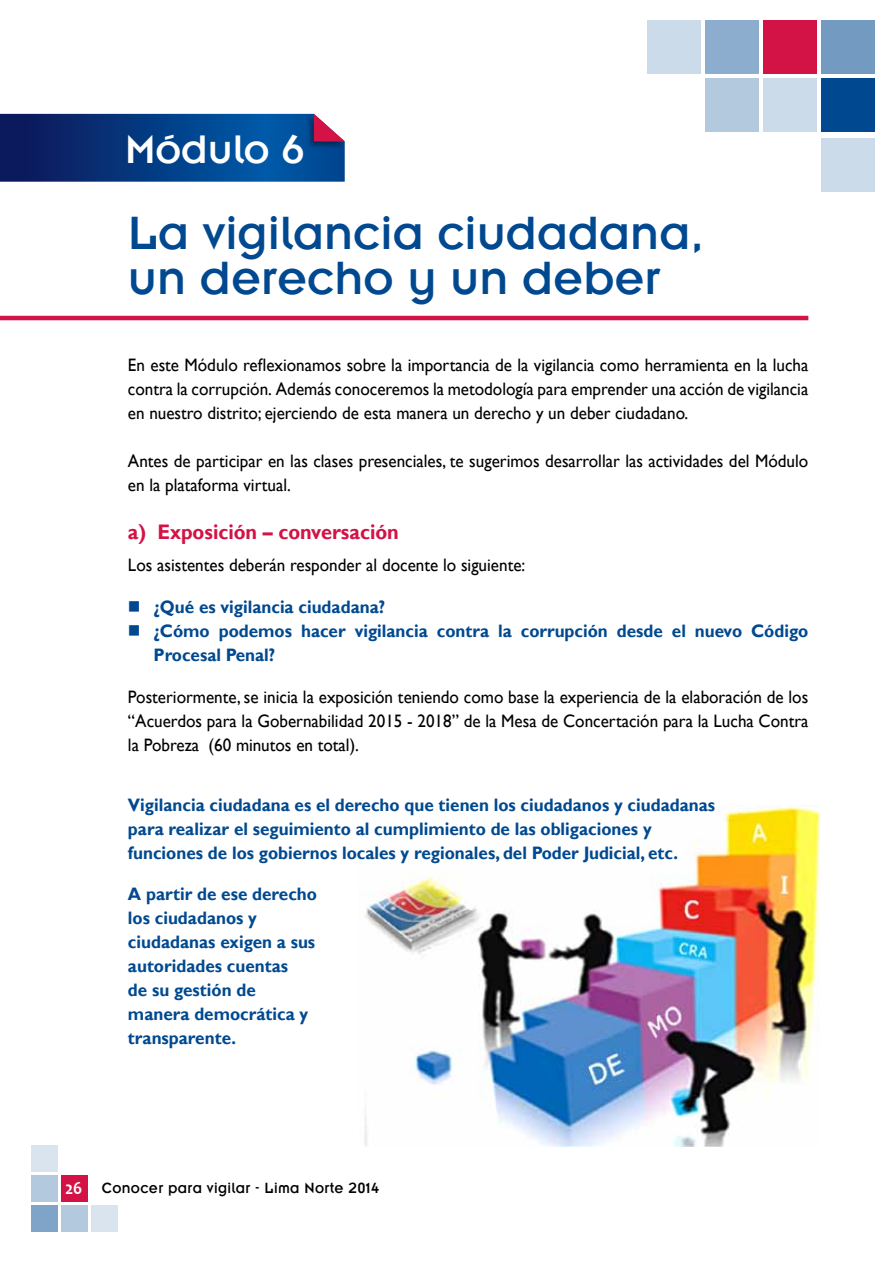
<style>
.page{position:relative;width:893px;height:1263px;background:#fff}
.page>*{position:absolute;margin:0;border:0;box-sizing:border-box;transform-origin:0 0}
.t1{font:48px/45px "Emblem";color:#004990}
.t2{font:40.95px "Emblem";color:#fff}
.t3{font:700 21px "Gill Sans";color:#d31245;scale:.95 1}
.t4{font:18px/24px "Gill Sans";color:#000;text-align:justify;scale:.95 1}
.t5{font:700 18px/24px "Gill Sans";color:#004990;scale:.95 1}
.t6{font:15.15px "Emblem";letter-spacing:.025em;color:#000;scale:.95 1}
.s1{font-family:"Candara";font-weight:700;font-size:18.45px;color:#fff}
</style>
<div class="page">
<div style="left:31px;top:1205px;width:27px;height:26px;background:#80a4c8"></div>
<div style="left:61px;top:1175px;width:27px;height:27px;background:#d31245"></div>
<div style="left:61px;top:1205px;width:27px;height:26px;background:#b3c9de"></div>
<div style="left:31px;top:1175px;width:27px;height:27px;background:#b3c9de"></div>
<div style="left:31px;top:1145px;width:27px;height:27px;background:#d9e4ee"></div>
<div style="left:91px;top:1205px;width:26px;height:26px;background:#d9e4ee"></div>
<hr style="left:0;top:316px;width:808px;height:4px;background:#d31245">
<img style="left:364px;top:805px;width:455px;height:341px">
<div style="left:306px;top:113px;width:40px;height:36px;background:#000;opacity:.4"></div>
<svg style="left:0;top:114px;width:345px;height:68px;background:#0c3e84"></svg>
<div style="left:821px;top:79px;width:53px;height:53px;background:#004990"></div>
<div style="left:763px;top:79px;width:53px;height:53px;background:#ccdbe9"></div>
<div style="left:705px;top:79px;width:53px;height:53px;background:#b3c9de"></div>
<div style="left:821px;top:20px;width:53px;height:54px;background:#739bc2"></div>
<div style="left:763px;top:20px;width:53px;height:54px;background:#d31245"></div>
<div style="left:705px;top:20px;width:53px;height:54px;background:#8cadcd"></div>
<div style="left:647px;top:20px;width:53px;height:54px;background:#ccdbe9"></div>
<div style="left:821px;top:138px;width:53px;height:53px;background:#ccdbe9"></div>
<h2 class="t2" style="left:125px;top:128px;width:181px">Módulo 6</h2>
<h1 class="t1" style="left:128px;top:212px;width:578px">La vigilancia ciudadana, un derecho y un deber</h1>
<p class="t4" style="left:128px;top:353px;width:718px">En este Módulo reflexionamos sobre la importancia de la vigilancia como herramienta en la lucha contra la corrupción. Además conoceremos la metodología para emprender una acción de vigilancia en nuestro distrito; ejerciendo de esta manera un derecho y un deber ciudadano.</p>
<p class="t4" style="left:128px;top:449px;width:718px">Antes de participar en las clases presenciales, te sugerimos desarrollar las actividades del Módulo en la plataforma virtual.</p>
<p class="t3" style="left:128px;top:519px;width:287px">a) Exposición – conversación</p>
<p class="t4" style="left:128px;top:553px;width:420px">Los asistentes deberán responder al docente lo siguiente:</p>
<p class="t5" style="left:153px;top:595px;width:691px">¿Qué es vigilancia ciudadana?<br>¿Cómo podemos hacer vigilancia contra la corrupción desde el nuevo Código<br>Procesal Penal?</p>
<p class="t4" style="left:128px;top:685px;width:718px">Posteriormente, se inicia la exposición teniendo como base la experiencia de la elaboración de los “Acuerdos para la Gobernabilidad 2015 - 2018” de la Mesa de Concertación para la Lucha Contra la Pobreza (60 minutos en total).</p>
<p class="t5" style="left:128px;top:793px;width:620px">Vigilancia ciudadana es el derecho que tienen los ciudadanos y ciudadanas para realizar el seguimiento al cumplimiento de las obligaciones y funciones de los gobiernos locales y regionales, del Poder Judicial, etc.</p>
<p class="t5" style="left:128px;top:882px;width:201px">A partir de ese derecho los ciudadanos y ciudadanas exigen a sus autoridades cuentas<br>de su gestión de manera democrática y transparente.</p>
<p class="t6" style="left:65px;top:1180px;width:332px"><span class="s1">26</span> Conocer para vigilar - Lima Norte 2014</p>
</div>
